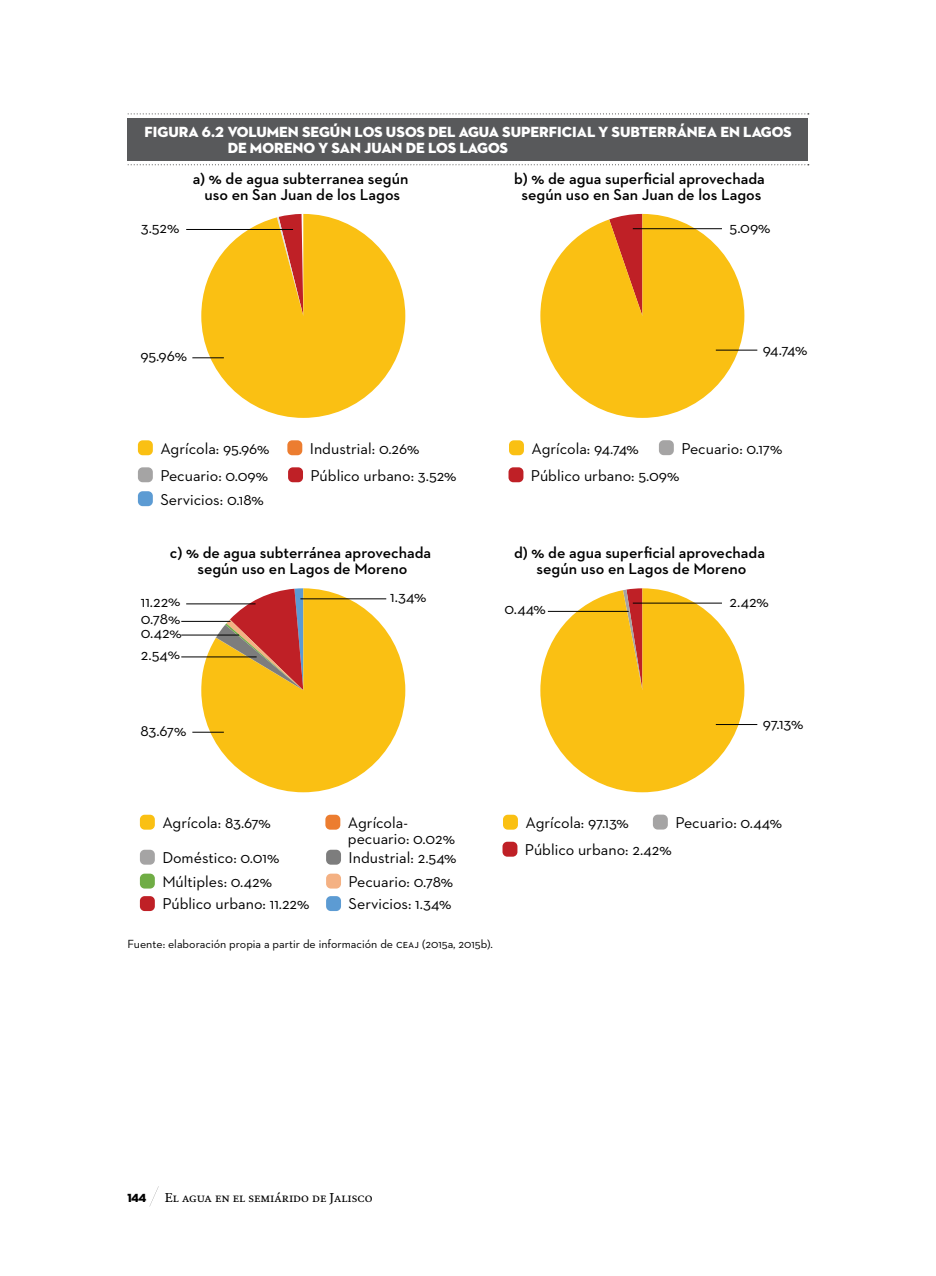
<style>
.page{position:relative;width:936px;height:1276px;background:#fff}
.page>*{position:absolute;margin:0;border:0;box-sizing:border-box;transform-origin:0 0}
.t1{font:16px/27px "Neutraface 2 Text";color:#000}
.t2{font:600 16px/16px "Neutraface 2 Text";color:#000;text-align:center}
.t3{font:15px/16px "Neutraface 2 Display Titling";color:#fff}
.t4{font:13px "Poynter OS Text";color:#000}
.t5{font:12px "Neutraface 2 Text";color:#000}
.t6{font:12px "Neutraface 2 Display Titling SC850";color:#000}
.s1{font-size:14.6px}
</style>
<div class="page">
<svg style="left:149px;top:1186px;width:10px;height:20px"></svg>
<svg style="left:128px;top:113px;width:680px;height:1px"></svg>
<svg style="left:128px;top:164px;width:680px;height:1px"></svg>
<div style="left:128px;top:118px;width:680px;height:42px;background:#58595b"></div>
<div style="left:138px;top:440px;width:15px;height:15px;background:#fac013;border-radius:5px"></div>
<div style="left:138px;top:467px;width:15px;height:15px;background:#a5a4a4;border-radius:5px"></div>
<div style="left:287px;top:440px;width:15px;height:15px;background:#ec7d30;border-radius:5px"></div>
<div style="left:288px;top:467px;width:15px;height:15px;background:#bf2026;border-radius:5px"></div>
<div style="left:138px;top:491px;width:15px;height:15px;background:#5c9bd3;border-radius:5px"></div>
<svg style="left:201px;top:214px;width:204px;height:204px"></svg>
<div style="left:509px;top:440px;width:15px;height:15px;background:#fac013;border-radius:5px"></div>
<div style="left:659px;top:440px;width:14px;height:15px;background:#a5a4a4;border-radius:5px"></div>
<div style="left:508px;top:467px;width:15px;height:15px;background:#bf2026;border-radius:5px"></div>
<svg style="left:540px;top:214px;width:204px;height:204px"></svg>
<hr style="left:186px;top:229px;width:107px;height:1px;background:#000">
<hr style="left:192px;top:357px;width:32px;height:1px;background:#000">
<hr style="left:632px;top:228px;width:90px;height:1px;background:#000">
<hr style="left:715px;top:350px;width:42px;height:1px;background:#000">
<div style="left:140px;top:814px;width:15px;height:15px;background:#fac013;border-radius:5px"></div>
<div style="left:140px;top:849px;width:15px;height:15px;background:#a5a4a4;border-radius:5px"></div>
<div style="left:325px;top:814px;width:15px;height:15px;background:#ec7d30;border-radius:5px"></div>
<div style="left:326px;top:849px;width:15px;height:15px;background:#7d7d7d;border-radius:5px"></div>
<div style="left:140px;top:873px;width:15px;height:15px;background:#70ad45;border-radius:5px"></div>
<div style="left:326px;top:873px;width:15px;height:15px;background:#f4b183;border-radius:5px"></div>
<div style="left:140px;top:896px;width:15px;height:15px;background:#bf2026;border-radius:5px"></div>
<div style="left:326px;top:896px;width:15px;height:15px;background:#5c9bd3;border-radius:5px"></div>
<svg style="left:201px;top:588px;width:204px;height:204px"></svg>
<div style="left:503px;top:814px;width:15px;height:15px;background:#fac013;border-radius:5px"></div>
<div style="left:653px;top:814px;width:14px;height:15px;background:#a5a4a4;border-radius:5px"></div>
<div style="left:502px;top:841px;width:15px;height:15px;background:#bf2026;border-radius:5px"></div>
<svg style="left:540px;top:588px;width:204px;height:204px"></svg>
<hr style="left:186px;top:603px;width:69px;height:1px;background:#000">
<hr style="left:181px;top:621px;width:49px;height:1px;background:#000">
<hr style="left:181px;top:634px;width:58px;height:1px;background:#000">
<hr style="left:181px;top:656px;width:75px;height:1px;background:#000">
<hr style="left:192px;top:731px;width:32px;height:1px;background:#000">
<hr style="left:632px;top:602px;width:90px;height:1px;background:#000">
<hr style="left:548px;top:611px;width:80px;height:1px;background:#000">
<hr style="left:715px;top:724px;width:42px;height:1px;background:#000">
<hr style="left:300px;top:598px;width:86px;height:1px;background:#000">
<p class="t3" style="left:228px;top:124px;width:565px;text-indent:-83px">FIGURA 6.2 VOLUMEN SEGÚN LOS USOS DEL AGUA SUPERFICIAL Y SUBTERRÁNEA EN LAGOS<br>DE MORENO Y SAN JUAN DE LOS LAGOS</p>
<p class="t2" style="left:193px;top:170px;width:217px">a) % de agua subterranea según uso en San Juan de los Lagos</p>
<p class="t2" style="left:514px;top:170px;width:252px">b) % de agua superficial aprovechada según uso en San Juan de los Lagos</p>
<p class="t1" style="left:141px;top:214px;width:40px">3.52%</p>
<p class="t1" style="left:729px;top:213px;width:42px">5.09%</p>
<p class="t1" style="left:140px;top:342px;width:48px">95.96%</p>
<p class="t1" style="left:762px;top:335px;width:46px">94.74%</p>
<p class="t1" style="left:160px;top:434px;width:111px">Agrícola: 95.96%<br>Pecuario: 0.09%</p>
<p class="t1" style="left:310px;top:434px;width:148px">Industrial: 0.26%<br>Público urbano: 3.52%</p>
<p class="t1" style="left:160px;top:485px;width:105px">Servicios: 0.18%</p>
<p class="t2" style="left:170px;top:544px;width:263px">c) % de agua subterránea aprovechada según uso en Lagos de Moreno</p>
<p class="t1" style="left:141px;top:592px;width:41px;line-height:17.8px">11.22<span class="s1">%<br></span>0.78<span class="s1">%</span></p>
<p class="t1" style="left:390px;top:583px;width:38px">1.34%</p>
<p class="t1" style="left:141px;top:621px;width:42px;line-height:21.8px">0.42<span class="s1">%<br></span>2.54<span class="s1">%</span></p>
<p class="t1" style="left:140px;top:716px;width:47px">83.67%</p>
<p class="t1" style="left:531px;top:434px;width:109px">Agrícola: 94.74%</p>
<p class="t1" style="left:681px;top:434px;width:102px">Pecuario: 0.17%</p>
<p class="t1" style="left:531px;top:461px;width:150px">Público urbano: 5.09%</p>
<p class="t2" style="left:514px;top:544px;width:252px">d) % de agua superficial aprovechada según uso en Lagos de Moreno</p>
<p class="t1" style="left:504px;top:595px;width:43px">0.44%</p>
<p class="t1" style="left:729px;top:588px;width:41px">2.42%</p>
<p class="t1" style="left:762px;top:710px;width:42px">97.13%</p>
<p class="t1" style="left:162px;top:805px;width:118px;line-height:35px">Agrícola: 83.67%<br>Doméstico: 0.01%</p>
<p class="t1" style="left:348px;top:814px;width:109px;line-height:16px">Agrícola&shy;pecuario: 0.02%</p>
<p class="t1" style="left:348px;top:844px;width:109px">Industrial: 2.54%</p>
<p class="t1" style="left:162px;top:868px;width:111px">Múltiples: 0.42%</p>
<p class="t1" style="left:348px;top:868px;width:106px">Pecuario: 0.78%</p>
<p class="t1" style="left:162px;top:890px;width:148px">Público urbano: 11.22%</p>
<p class="t1" style="left:348px;top:890px;width:104px">Servicios: 1.34%</p>
<p class="t5" style="left:128px;top:936px;width:367px">Fuente: elaboración propia a partir de información de ceaj (2015a, 2015b).</p>
<p class="t1" style="left:525px;top:809px;width:105px">Agrícola: 97.13%</p>
<p class="t1" style="left:675px;top:809px;width:108px">Pecuario: 0.44%</p>
<p class="t1" style="left:525px;top:836px;width:148px">Público urbano: 2.42%</p>
<p class="t6" style="left:128px;top:1190px;width:20px">144</p>
<p class="t4" style="left:165px;top:1189px;width:209px">El agua en el semiárido de Jalisco</p>
</div>
